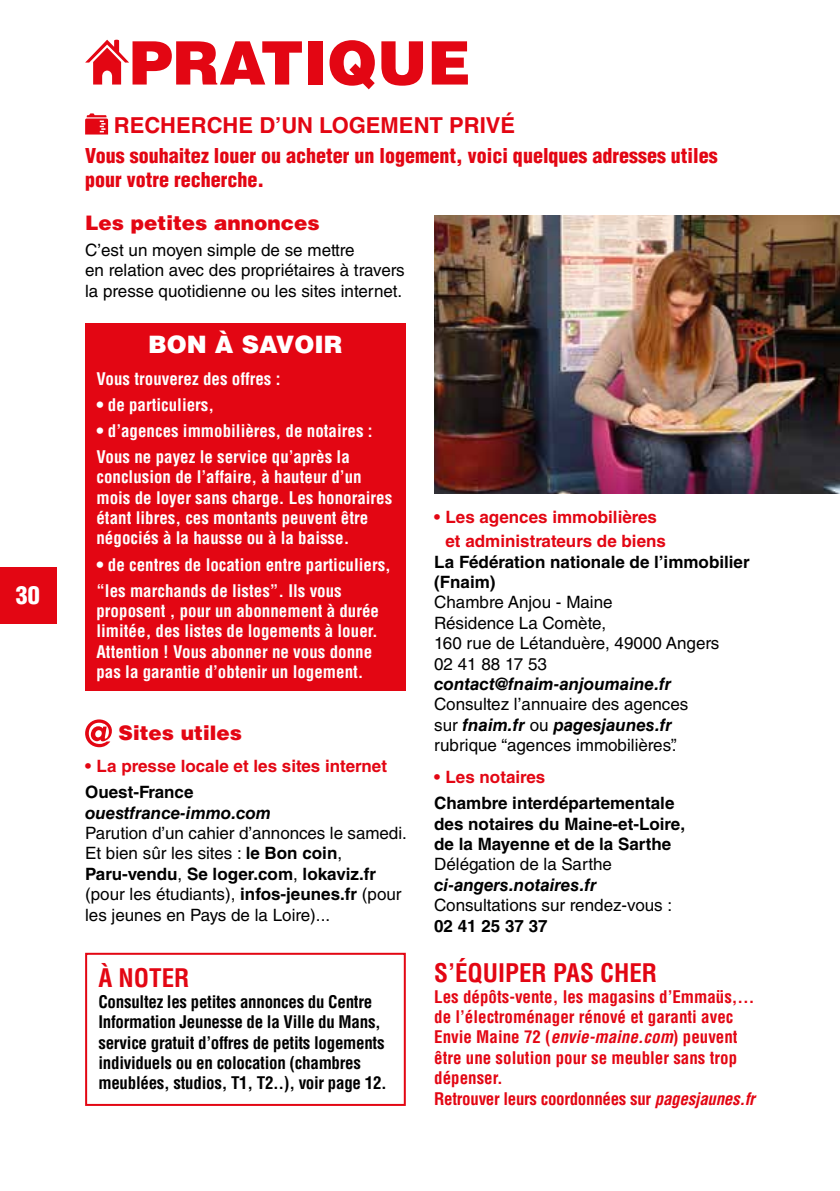
<style>
.page{position:relative;width:840px;height:1191px;background:#fff}
.page>*{position:absolute;margin:0;border:0;box-sizing:border-box;transform-origin:0 0}
.t1{font:900 60px "Helvetica LT Std";color:#e30613}
.t2{font:700 condensed 25px "Helvetica LT Std";color:#e30613}
.t3{font:900 24px "Helvetica LT Std";color:#fff}
.t4{font:900 condensed 24px "Helvetica LT Std";color:#fff}
.t5{font:700 22px "Helvetica LT Std";color:#e30613}
.t6{font:900 condensed 20px/24px "Helvetica LT Std";color:#e30613}
.t7{font:900 20px "Helvetica LT Std";color:#e30613}
.t8{font:17px/20.4px "Helvetica LT Std";color:#000}
.t9{font:700 condensed 17px/20.4px "Helvetica LT Std";color:#fff}
.t10{font:700 condensed 17px/20.4px "Helvetica LT Std";color:#e30613}
.t11{font:700 condensed 17px/20.4px "Helvetica LT Std";letter-spacing:-.015em;color:#000}
.t12{font:700 17px/20.4px "Helvetica LT Std";color:#000}
.t13{font:700 17px/24px "Helvetica LT Std";color:#e30613}
.t14{font:italic 700 17px "Helvetica LT Std";color:#000}
.s1{font-weight:700}
.s2{font-weight:700;font-style:italic}
.s3{font-style:italic}
</style>
<div class="page">
<svg style="left:85px;top:40px;width:44px;height:45px"></svg>
<svg style="left:85px;top:719px;width:27px;height:28px"></svg>
<div style="left:85px;top:323px;width:320px;height:367px;background:#e30613"></div>
<svg style="left:85px;top:113px;width:23px;height:21px"></svg>
<div style="left:85px;top:952px;width:320px;height:154px;border:2px solid #e30613"></div>
<img style="left:434px;top:215px;width:405px;height:279px">
<div style="left:0;top:567px;width:57px;height:57px;background:#e30613"></div>
<h3 class="t4" style="left:16px;top:580px;width:26px">30</h3>
<h1 class="t1" style="left:129px;top:24px;width:343px">PRATIQUE</h1>
<p class="t5" style="left:114px;top:112px;width:403px">RECHERCHE D’UN LOGEMENT PRIVÉ</p>
<p class="t6" style="left:85px;top:144px;width:633px">Vous souhaitez louer ou acheter un logement, voici quelques adresses utiles pour votre recherche.</p>
<p class="t7" style="left:85px;top:210px;width:236px">Les petites annonces</p>
<p class="t8" style="left:85px;top:240px;width:321px">C’est un moyen simple de se mettre<br>en relation avec des propriétaires à travers la presse quotidienne ou les sites internet.</p>
<h3 class="t3" style="left:148px;top:328px;width:196px">BON À SAVOIR</h3>
<p class="t9" style="left:96px;top:368px;width:185px">Vous trouverez des offres :</p>
<p class="t9" style="left:96px;top:394px;width:119px">• de particuliers,</p>
<p class="t9" style="left:96px;top:417px;width:277px;line-height:26px">• d’agences immobilières, de notaires :<br>Vous ne payez le service qu’après la</p>
<p class="t9" style="left:96px;top:467px;width:297px">conclusion de l’affaire, à hauteur d’un mois de loyer sans charge. Les honoraires étant libres, ces montants peuvent être négociés à la hausse ou à la baisse.</p>
<p class="t9" style="left:96px;top:551px;width:296px;line-height:26px">• de centres de location entre particuliers, “les marchands de listes”. Ils vous</p>
<p class="t9" style="left:96px;top:600px;width:284px">proposent , pour un abonnement à durée limitée, des listes de logements à louer.<br>Attention ! Vous abonner ne vous donne pas la garantie d’obtenir un logement.</p>
<p class="t7" style="left:118px;top:720px;width:125px">Sites utiles</p>
<p class="t13" style="left:85px;top:754px;width:303px">• La presse locale et les sites internet</p>
<p class="t12" style="left:85px;top:781px;width:110px">Ouest-France</p>
<p class="t14" style="left:85px;top:802px;width:187px">ouestfrance-immo.com</p>
<p class="t8" style="left:85px;top:822px;width:323px">Parution d’un cahier d’annonces le samedi.<br>Et bien sûr les sites : <span class="s1">le Bon coin</span>, <span class="s1">Paru-vendu</span>, <span class="s1">Se loger.com</span>, <span class="s1">lokaviz.fr </span>(pour les étudiants), <span class="s1">infos-jeunes.fr</span> (pour les jeunes en Pays de la Loire)...</p>
<h2 class="t2" style="left:98px;top:962px;width:92px">À NOTER</h2>
<p class="t11" style="left:98px;top:991px;width:290px">Consultez les petites annonces du Centre Information Jeunesse de la Ville du Mans, service gratuit d’offres de petits logements individuels ou en colocation (chambres meublées, studios, T1, T2..), voir page 12.</p>
<p class="t13" style="left:445px;top:505px;width:222px;text-indent:-11px">• Les agences immobilières et administrateurs de biens</p>
<p class="t12" style="left:434px;top:551px;width:317px">La Fédération nationale de l’immobilier (Fnaim)</p>
<p class="t8" style="left:434px;top:592px;width:286px">Chambre Anjou - Maine<br>Résidence La Comète,<br>160 rue de Létanduère, 49000 Angers<br>02 41 88 17 53</p>
<p class="t14" style="left:434px;top:673px;width:239px">contact@fnaim-anjoumaine.fr</p>
<p class="t8" style="left:434px;top:694px;width:256px">Consultez l’annuaire des agences sur <span class="s2">fnaim.fr</span> ou <span class="s2">pagesjaunes.fr </span>rubrique “agences immobilières”.</p>
<p class="t13" style="left:434px;top:765px;width:113px">• Les notaires</p>
<p class="t12" style="left:434px;top:792px;width:252px">Chambre interdépartementale des notaires du Maine-et-Loire, de la Mayenne et de la Sarthe</p>
<p class="t8" style="left:434px;top:854px;width:179px">Délégation de la Sarthe</p>
<p class="t14" style="left:434px;top:874px;width:164px">ci-angers.notaires.fr</p>
<p class="t8" style="left:434px;top:895px;width:239px">Consultations sur rendez-vous :</p>
<p class="t12" style="left:434px;top:915px;width:115px">02 41 25 37 37</p>
<h2 class="t2" style="left:434px;top:957px;width:224px">S’ÉQUIPER PAS CHER</h2>
<p class="t10" style="left:434px;top:986px;width:322px">Les dépôts-vente, les magasins d’Emmaüs,... de l’électroménager rénové et garanti avec Envie Maine 72 (<span class="s3">envie-maine.com</span>) peuvent être une solution pour se meubler sans trop dépenser.<br>Retrouver leurs coordonnées sur <span class="s3">pagesjaunes.fr</span></p>
</div>
